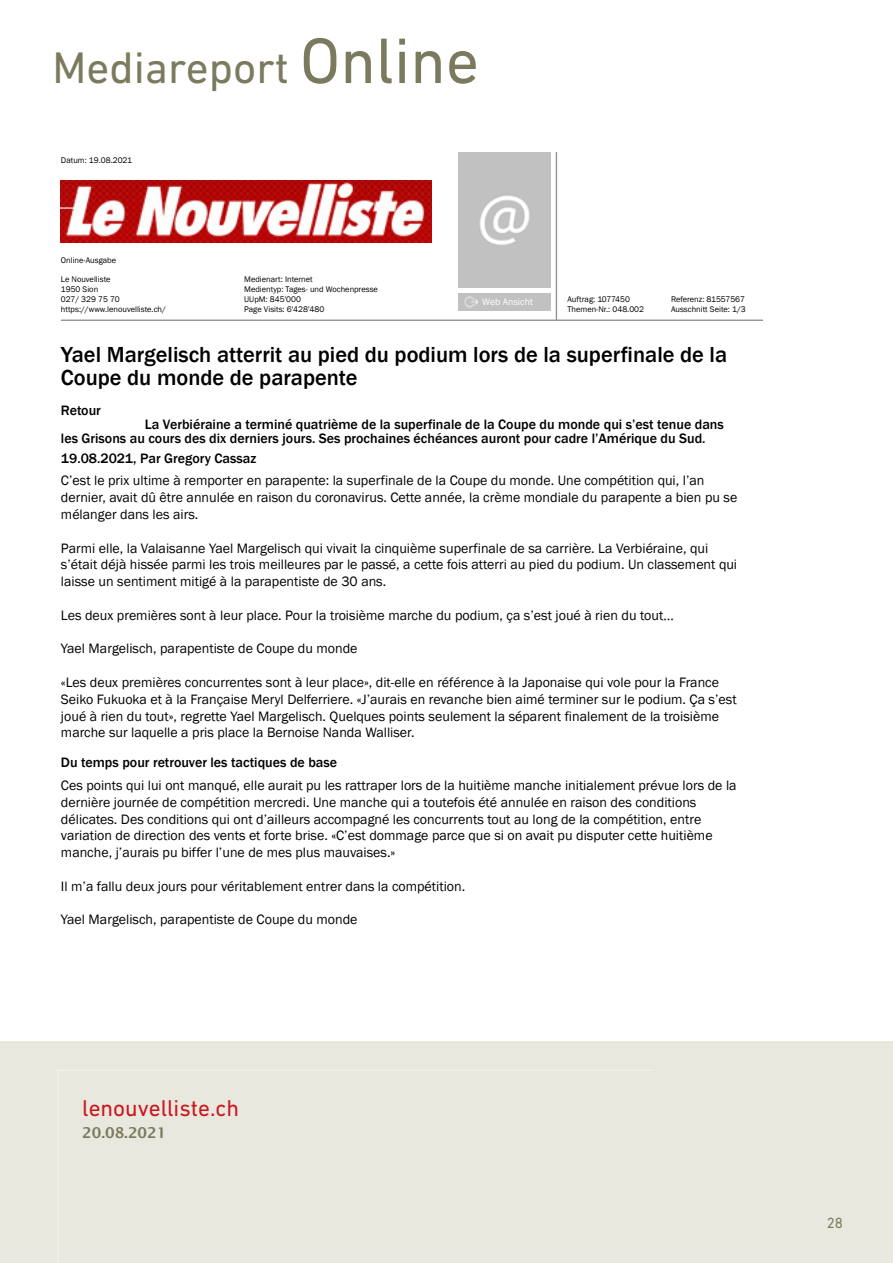
<style>
.page{position:relative;width:893px;height:1263px;background:#fff}
.page>*{position:absolute;margin:0;border:0;box-sizing:border-box;transform-origin:0 0}
.t1{font:45px "DIN Next LT Pro";color:#7c7a5e}
.t2{font:23.25px "DIN Next LT Pro";color:#ca171e}
.t3{font:500 22.35px/22.4px "Franklin Gothic";color:#000}
.t4{font:600 15px "Lucida Sans";color:#7c7a5e}
.t5{font:15px "DIN Next LT Pro";color:#7c7a5e}
.t6{font:13.95px/16.8px "Franklin Gothic";color:#000}
.t7{font:500 13.95px/14px "Franklin Gothic";color:#000}
.t8{font:9.75px "Franklin Gothic";color:#fff}
.t9{font:8.4px/9.9px "Franklin Gothic";color:#000}
.s1{font-size:65.4px}
</style>
<div class="page">
<div style="left:0;top:1041px;width:893px;height:222px;background:#e9e8de"></div>
<svg style="left:58px;top:1070px;width:594px;height:1px"></svg>
<hr style="left:61px;top:320px;width:702px;height:1px;background:#939393">
<hr style="left:556px;top:152px;width:1px;height:168px;background:#939393">
<img style="left:61px;top:181px;width:371px;height:61px">
<img style="left:458px;top:152px;width:93px;height:136px">
<div style="left:458px;top:293px;width:93px;height:17px;background:#c1c1c1"></div>
<h1 class="t1" style="left:53px;top:42px;width:428px">Mediareport <span class="s1">Online</span></h1>
<p class="t9" style="left:61px;top:156px;width:73px">Datum: 19.08.2021</p>
<p class="t9" style="left:61px;top:255px;width:57px">Online-Ausgabe</p>
<p class="t9" style="left:61px;top:274px;width:106px">Le Nouvelliste<br>1950 Sion<br>027/ 329 75 70 https://www.lenouvelliste.ch/</p>
<p class="t9" style="left:244px;top:274px;width:70px">Medienart: Internet</p>
<p class="t9" style="left:244px;top:284px;width:135px">Medientyp: Tages- und Wochenpresse<br>UUpM: 845'000<br>Page Visits: 6'428'480</p>
<p class="t8" style="left:482px;top:296px;width:52px">Web Ansicht</p>
<p class="t9" style="left:568px;top:294px;width:64px">Auftrag: 1077450</p>
<p class="t9" style="left:671px;top:294px;width:76px">Referenz: 81557567</p>
<p class="t9" style="left:568px;top:304px;width:78px">Themen-Nr.: 048.002</p>
<p class="t9" style="left:671px;top:304px;width:76px">Ausschnitt Seite: 1/3</p>
<h3 class="t3" style="left:61px;top:344px;width:668px">Yael Margelisch atterrit au pied du podium lors de la superfinale de la<br>Coupe du monde de parapente</h3>
<p class="t7" style="left:61px;top:403px;width:41px">Retour</p>
<p class="t7" style="left:61px;top:417px;width:664px;text-indent:84px">La Verbiéraine a terminé quatrième de la superfinale de la Coupe du monde qui s’est tenue dans les Grisons au cours des dix derniers jours. Ses prochaines échéances auront pour cadre l’Amérique du Sud.</p>
<p class="t7" style="left:61px;top:451px;width:197px">19.08.2021, Par Gregory Cassaz</p>
<p class="t6" style="left:61px;top:473px;width:678px">C’est le prix ultime à remporter en parapente: la superfinale de la Coupe du monde. Une compétition qui, l’an dernier, avait dû être annulée en raison du coronavirus. Cette année, la crème mondiale du parapente a bien pu se mélanger dans les airs.</p>
<p class="t6" style="left:61px;top:540px;width:678px">Parmi elle, la Valaisanne Yael Margelisch qui vivait la cinquième superfinale de sa carrière. La Verbiéraine, qui s’était déjà hissée parmi les trois meilleures par le passé, a cette fois atterri au pied du podium. Un classement qui laisse un sentiment mitigé à la parapentiste de 30 ans.</p>
<p class="t6" style="left:61px;top:607px;width:614px">Les deux premières sont à leur place. Pour la troisième marche du podium, ça s’est joué à rien du tout…</p>
<p class="t6" style="left:61px;top:641px;width:298px">Yael Margelisch, parapentiste de Coupe du monde</p>
<p class="t6" style="left:61px;top:674px;width:677px">«Les deux premières concurrentes sont à leur place», dit-elle en référence à la Japonaise qui vole pour la France Seiko Fukuoka et à la Française Meryl Delferriere. «J’aurais en revanche bien aimé terminer sur le podium. Ça s’est joué à rien du tout», regrette Yael Margelisch. Quelques points seulement la séparent finalement de la troisième marche sur laquelle a pris place la Bernoise Nanda Walliser.</p>
<p class="t7" style="left:61px;top:756px;width:278px">Du temps pour retrouver les tactiques de base</p>
<p class="t6" style="left:61px;top:777px;width:677px">Ces points qui lui ont manqué, elle aurait pu les rattraper lors de la huitième manche initialement prévue lors de la dernière journée de compétition mercredi. Une manche qui a toutefois été annulée en raison des conditions délicates. Des conditions qui ont d’ailleurs accompagné les concurrents tout au long de la compétition, entre variation de direction des vents et forte brise. «C’est dommage parce que si on avait pu disputer cette huitième manche, j’aurais pu biffer l’une de mes plus mauvaises.»</p>
<p class="t6" style="left:61px;top:878px;width:406px">Il m’a fallu deux jours pour véritablement entrer dans la compétition.</p>
<p class="t6" style="left:61px;top:911px;width:298px">Yael Margelisch, parapentiste de Coupe du monde</p>
<h2 class="t2" style="left:82px;top:1094px;width:158px">lenouvelliste.ch</h2>
<p class="t4" style="left:82px;top:1124px;width:86px">20.08.2021</p>
<p class="t5" style="left:827px;top:1215px;width:18px">28</p>
</div>
